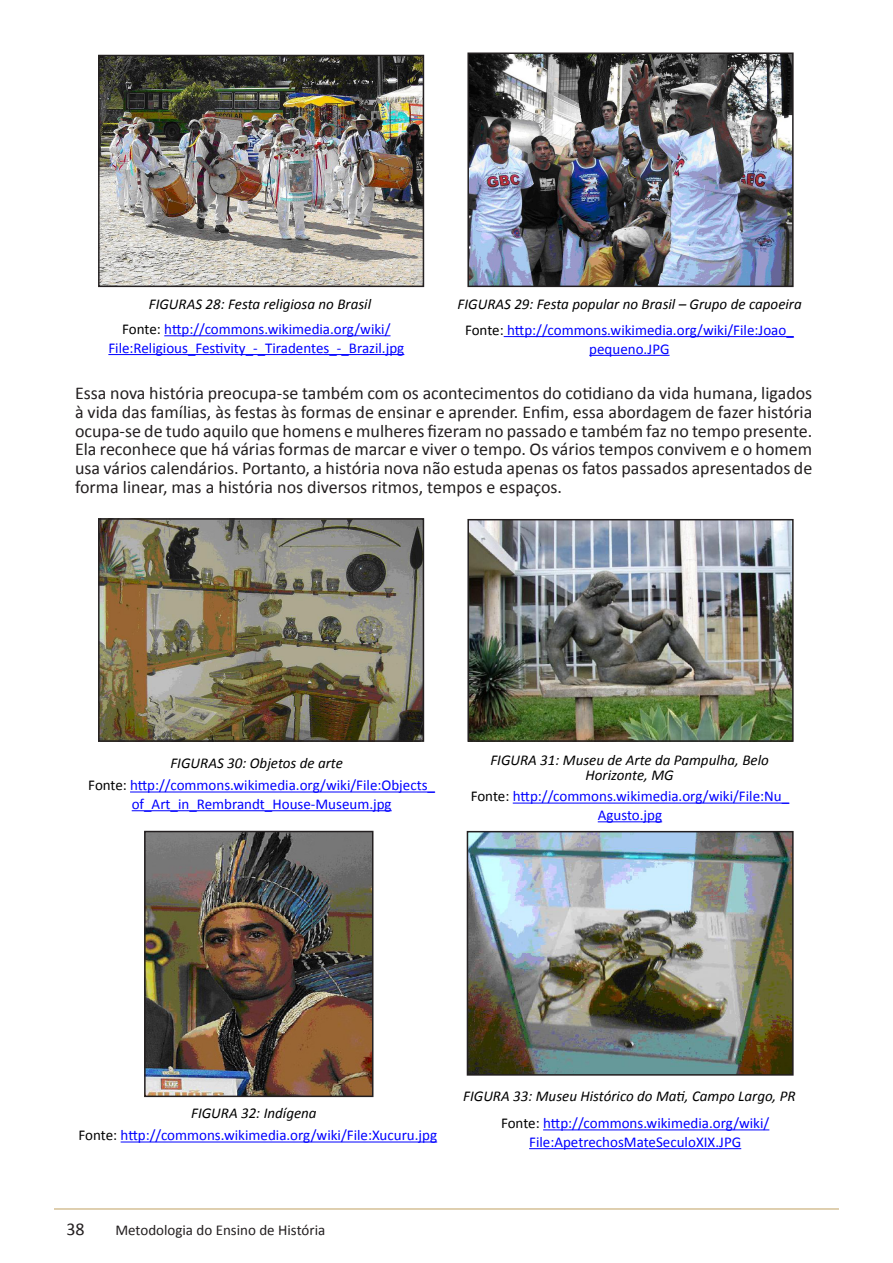
<style>
.page{position:relative;width:893px;height:1263px;background:#fff}
.page>*{position:absolute;margin:0;border:0;box-sizing:border-box;transform-origin:0 0}
.Texto{font:18px/18.8px "Calibri";color:#231f20;text-align:justify}
.Texto-2{font:15px/18.8px "Calibri";color:#00f;text-align:center}
.Texto_figura{font:italic 15px "Calibri";color:#000}
.t1{font:15px "Calibri";color:#231f20}
.s1{color:#000}
</style>
<div class="page">
<hr style="left:54px;top:1208px;width:785px;height:1px;background:#c0a062">
<img style="left:101px;top:58px;width:320px;height:226px">
<div style="left:98px;top:55px;width:326px;height:232px;border:2px solid #231f20"></div>
<hr style="left:164px;top:335px;width:226px;height:1px;background:#00f">
<hr style="left:108px;top:354px;width:296px;height:1px;background:#00f">
<img style="left:470px;top:55px;width:321px;height:229px">
<div style="left:467px;top:52px;width:327px;height:235px;border:2px solid #231f20"></div>
<hr style="left:504px;top:336px;width:290px;height:1px;background:#00f">
<hr style="left:589px;top:355px;width:81px;height:1px;background:#00f">
<hr style="left:130px;top:791px;width:305px;height:1px;background:#00f">
<hr style="left:132px;top:810px;width:260px;height:1px;background:#00f">
<img style="left:470px;top:522px;width:321px;height:217px">
<div style="left:467px;top:519px;width:327px;height:223px;border:2px solid #231f20"></div>
<hr style="left:513px;top:802px;width:276px;height:1px;background:#00f">
<hr style="left:598px;top:821px;width:64px;height:1px;background:#00f">
<img style="left:101px;top:521px;width:320px;height:218px">
<div style="left:98px;top:518px;width:326px;height:224px;border:2px solid #231f20"></div>
<img style="left:147px;top:834px;width:223px;height:260px">
<div style="left:144px;top:831px;width:229px;height:266px;border:2px solid #231f20"></div>
<img style="left:470px;top:834px;width:321px;height:239px">
<div style="left:467px;top:831px;width:327px;height:245px;border:2px solid #231f20"></div>
<hr style="left:121px;top:1141px;width:316px;height:1px;background:#00f">
<hr style="left:543px;top:1129px;width:226px;height:1px;background:#00f">
<hr style="left:529px;top:1148px;width:212px;height:1px;background:#00f">
<p class="Texto_figura" style="left:149px;top:295px;width:224px">FIGURAS 28: Festa religiosa no Brasil</p>
<p class="Texto-2" style="left:108px;top:319px;width:297px"><span class="s1">Fonte:</span> http://commons.wikimedia.org/wiki/<br>File:Religious_Festivity_-_Tiradentes_-_Brazil.jpg</p>
<p class="Texto_figura" style="left:458px;top:295px;width:346px">FIGURAS 29: Festa popular no Brasil – Grupo de capoeira</p>
<p class="Texto-2" style="left:465px;top:320px;width:330px"><span class="s1">Fonte:</span> http://commons.wikimedia.org/wiki/File:Joao_ pequeno.JPG</p>
<p class="Texto" style="left:75px;top:383px;width:739px">Essa nova história preocupa-se também com os acontecimentos do cotidiano da vida humana, ligados à vida das famílias, às festas às formas de ensinar e aprender. Enfim, essa abordagem de fazer história ocupa-se de tudo aquilo que homens e mulheres fizeram no passado e também faz no tempo presente.<br>Ela reconhece que há várias formas de marcar e viver o tempo. Os vários tempos convivem e o homem usa vários calendários. Portanto, a história nova não estuda apenas os fatos passados apresentados de forma linear, mas a história nos diversos ritmos, tempos e espaços.</p>
<p class="Texto_figura" style="left:170px;top:754px;width:174px">FIGURAS 30: Objetos de arte</p>
<p class="Texto-2" style="left:88px;top:775px;width:348px"><span class="s1">Fonte:</span> http://commons.wikimedia.org/wiki/File:Objects_ of_Art_in_Rembrandt_House-Museum.jpg</p>
<p class="Texto_figura" style="left:490px;top:751px;width:280px">FIGURA 31: Museu de Arte da Pampulha, Belo</p>
<p class="Texto_figura" style="left:586px;top:766px;width:90px">Horizonte, MG</p>
<p class="Texto-2" style="left:471px;top:786px;width:320px"><span class="s1">Fonte:</span> http://commons.wikimedia.org/wiki/File:Nu_<br>Agusto.jpg</p>
<p class="Texto_figura" style="left:191px;top:1104px;width:127px">FIGURA 32: Indígena</p>
<p class="Texto-2" style="left:79px;top:1125px;width:360px"><span class="s1">Fonte:</span> http://commons.wikimedia.org/wiki/File:Xucuru.jpg</p>
<p class="Texto_figura" style="left:463px;top:1087px;width:334px">FIGURA 33: Museu Histórico do Mati, Campo Largo, PR</p>
<p class="Texto-2" style="left:501px;top:1113px;width:270px"><span class="s1">Fonte:</span> http://commons.wikimedia.org/wiki/<br>File:ApetrechosMateSeculoXIX.JPG</p>
<p class="Texto" style="left:66px;top:1219px;width:20px">38</p>
<p class="t1" style="left:115px;top:1220px;width:211px">Metodologia do Ensino de História</p>
</div>
